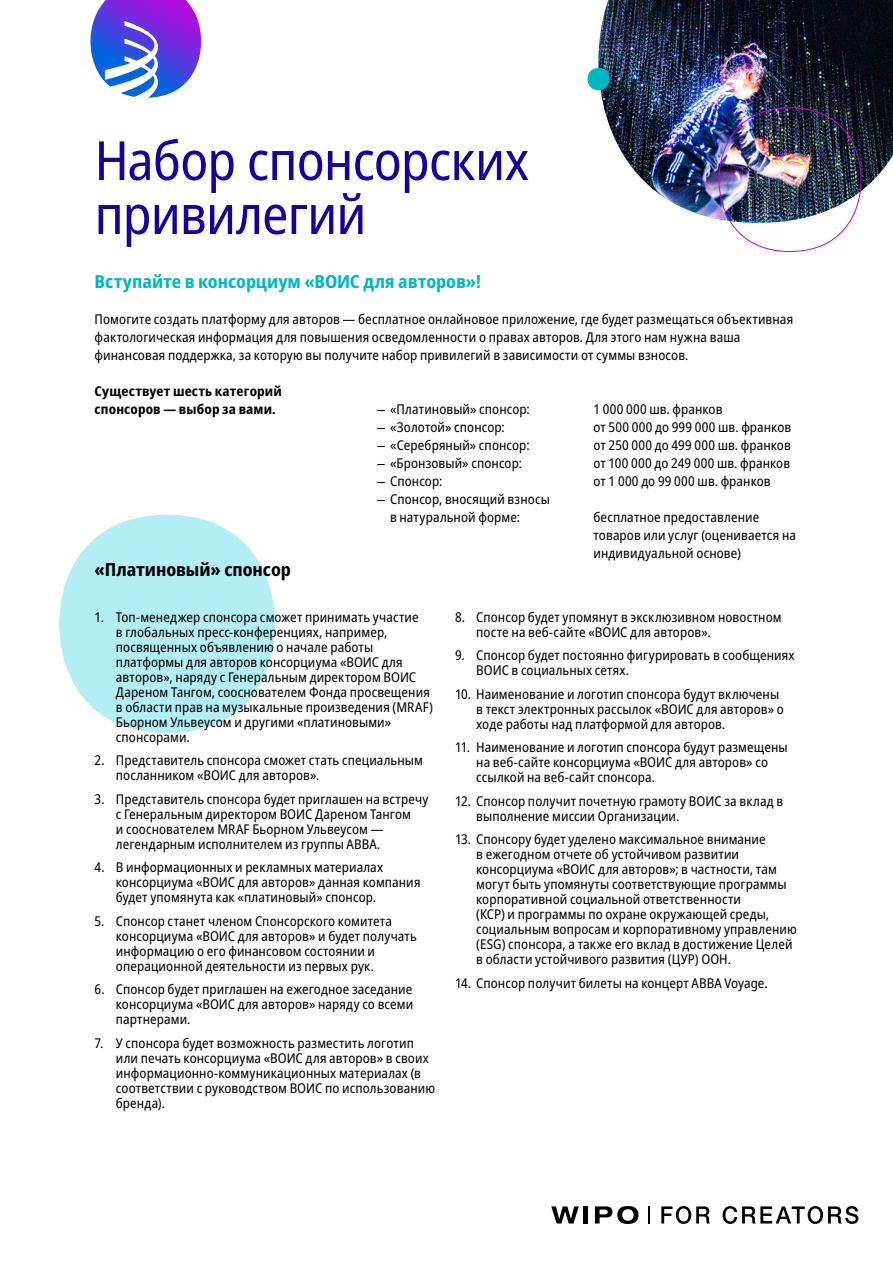
<style>
.page{position:relative;width:893px;height:1263px;background:#fff}
.page>*{position:absolute;margin:0;border:0;box-sizing:border-box;transform-origin:0 0}
.Body{font:semi-condensed 54px/54px "Noto Sans Display";letter-spacing:-.015em;color:#18009c}
.S_Title{font:700 semi-condensed 18px "Noto Sans Display";letter-spacing:-.005em;color:#01b7c2}
.S_Title-2{font:700 semi-condensed 18px "Noto Sans Display";letter-spacing:-.005em;color:#000}
.Box{font:semi-condensed 13.5px/15px "Noto Sans Display";letter-spacing:.005em;color:#000}
.Body-2{font:semi-condensed 13.5px/18px "Noto Sans Display";letter-spacing:.01em;color:#000}
.Body-3{font:700 semi-condensed 13.5px/18px "Noto Sans Display";letter-spacing:.01em;color:#000}
.s1{font-family:"Arial";font-stretch:normal}
</style>
<div class="page">
<svg style="left:661px;top:1206px;width:49px;height:18px"></svg>
<svg style="left:722px;top:1206px;width:136px;height:18px"></svg>
<svg style="left:551px;top:1206px;width:28px;height:18px"></svg>
<div style="left:583px;top:1206px;width:5px;height:18px;background:#000"></div>
<svg style="left:595px;top:1206px;width:43px;height:18px"></svg>
<svg style="left:648px;top:1206px;width:1px;height:18px"></svg>
<img style="left:598px;top:0;width:294px;height:223px">
<div style="left:587px;top:68px;width:22px;height:22px;background:#01b7c2;border-radius:50%"></div>
<div style="left:59px;top:515px;width:216px;height:218px;background:#b3eef5;border-radius:50%"></div>
<svg style="left:90px;top:0;width:111px;height:98px"></svg>
<p class="Body" style="left:95px;top:135px;width:436px">Набор спонсорских привилегий</p>
<p class="S_Title" style="left:95px;top:269px;width:387px">Вступайте в консорциум «ВОИС для авторов»!</p>
<p class="Body-2" style="left:95px;top:310px;width:700px">Помогите создать платформу для авторов — бесплатное онлайновое приложение, где будет размещаться объективная фактологическая информация для повышения осведомленности о правах авторов. Для этого нам нужна ваша финансовая поддержка, за которую вы получите набор привилегий в зависимости от суммы взносов.</p>
<p class="Body-3" style="left:95px;top:382px;width:189px">Существует шесть категорий спонсоров — выбор за вами.</p>
<p class="Box" style="left:377px;top:402px;width:154px"><span class="s1">–</span> «Платиновый» спонсор:</p>
<p class="Box" style="left:593px;top:402px;width:130px">1 000 000 шв. франков</p>
<p class="Box" style="left:377px;top:420px;width:129px"><span class="s1">–</span> «Золотой» спонсор:</p>
<p class="Box" style="left:593px;top:420px;width:199px">от 500 000 до 999 000 шв. франков</p>
<p class="Box" style="left:377px;top:438px;width:154px"><span class="s1">–</span> «Серебряный» спонсор:</p>
<p class="Box" style="left:593px;top:438px;width:199px">от 250 000 до 499 000 шв. франков</p>
<p class="Box" style="left:377px;top:456px;width:146px"><span class="s1">–</span> «Бронзовый» спонсор:</p>
<p class="Box" style="left:593px;top:456px;width:198px">от 100 000 до 249 000 шв. франков</p>
<p class="Box" style="left:377px;top:474px;width:67px"><span class="s1">–</span> Спонсор:</p>
<p class="Box" style="left:593px;top:474px;width:178px">от 1 000 до 99 000 шв. франков</p>
<p class="Box" style="left:390px;top:490px;width:161px;line-height:18px;text-indent:-13px"><span class="s1">–</span> Спонсор, вносящий взносы в натуральной форме:</p>
<p class="Box" style="left:593px;top:508px;width:204px;line-height:18px">бесплатное предоставление товаров или услуг (оценивается на индивидуальной основе)</p>
<p class="S_Title-2" style="left:95px;top:557px;width:198px">«Платиновый» спонсор</p>
<p class="Box" style="left:116px;top:610px;width:318px;text-indent:-21px">1. Топ-менеджер спонсора сможет принимать участие<br>в глобальных пресс-конференциях, например, посвященных объявлению о начале работы платформы для авторов консорциума «ВОИС для авторов», наряду с Генеральным директором ВОИС Дареном Тангом, сооснователем Фонда просвещения в области прав на музыкальные произведения (MRAF)<br>Бьорном Ульвеусом и другими «платиновыми» спонсорами.</p>
<p class="Box" style="left:116px;top:753px;width:308px;text-indent:-21px">2. Представитель спонсора сможет стать специальным посланником «ВОИС для авторов».</p>
<p class="Box" style="left:116px;top:792px;width:314px;text-indent:-21px">3. Представитель спонсора будет приглашен на встречу с Генеральным директором ВОИС Дареном Тангом<br>и сооснователем MRAF Бьорном Ульвеусом — легендарным исполнителем из группы АВВА.</p>
<p class="Box" style="left:116px;top:860px;width:306px;text-indent:-21px">4. В информационных и рекламных материалах консорциума «ВОИС для авторов» данная компания будет упомянута как «платиновый» спонсор.</p>
<p class="Box" style="left:116px;top:914px;width:302px;text-indent:-21px">5. Спонсор станет членом Спонсорского комитета консорциума «ВОИС для авторов» и будет получать информацию о его финансовом состоянии и операционной деятельности из первых рук.</p>
<p class="Box" style="left:116px;top:982px;width:299px;text-align:justify;text-indent:-21px">6. Спонсор будет приглашен на ежегодное заседание консорциума «ВОИС для авторов» наряду со всеми партнерами.</p>
<p class="Box" style="left:116px;top:1036px;width:320px;text-indent:-21px">7. У спонсора будет возможность разместить логотип или печать консорциума «ВОИС для авторов» в своих информационно-коммуникационных материалах (в соответствии с руководством ВОИС по использованию бренда).</p>
<p class="Box" style="left:476px;top:610px;width:307px;text-indent:-21px">8. Спонсор будет упомянут в эксклюзивном новостном посте на веб-сайте «ВОИС для авторов».</p>
<p class="Box" style="left:476px;top:648px;width:320px;text-indent:-21px">9. Спонсор будет постоянно фигурировать в сообщениях<br>ВОИС в социальных сетях.</p>
<p class="Box" style="left:476px;top:687px;width:309px;text-indent:-21px">10. Наименование и логотип спонсора будут включены в текст электронных рассылок «ВОИС для авторов» о ходе работы над платформой для авторов.</p>
<p class="Box" style="left:476px;top:740px;width:313px;text-indent:-21px">11. Наименование и логотип спонсора будут размещены на веб-сайте консорциума «ВОИС для авторов» со ссылкой на веб-сайт спонсора.</p>
<p class="Box" style="left:476px;top:794px;width:308px;text-indent:-21px">12. Спонсор получит почетную грамоту ВОИС за вклад в выполнение миссии Организации.</p>
<p class="Box" style="left:476px;top:832px;width:322px;text-indent:-21px">13. Спонсору будет уделено максимальное внимание<br>в ежегодном отчете об устойчивом развитии консорциума «ВОИС для авторов»; в частности, там могут быть упомянуты соответствующие программы корпоративной социальной ответственности<br>(КСР) и программы по охране окружающей среды, социальным вопросам и корпоративному управлению (ESG) спонсора, а также его вклад в достижение Целей в области устойчивого развития (ЦУР) ООН.</p>
<p class="Box" style="left:455px;top:976px;width:314px">14. Спонсор получит билеты на концерт ABBA Voyage.</p>
</div>
